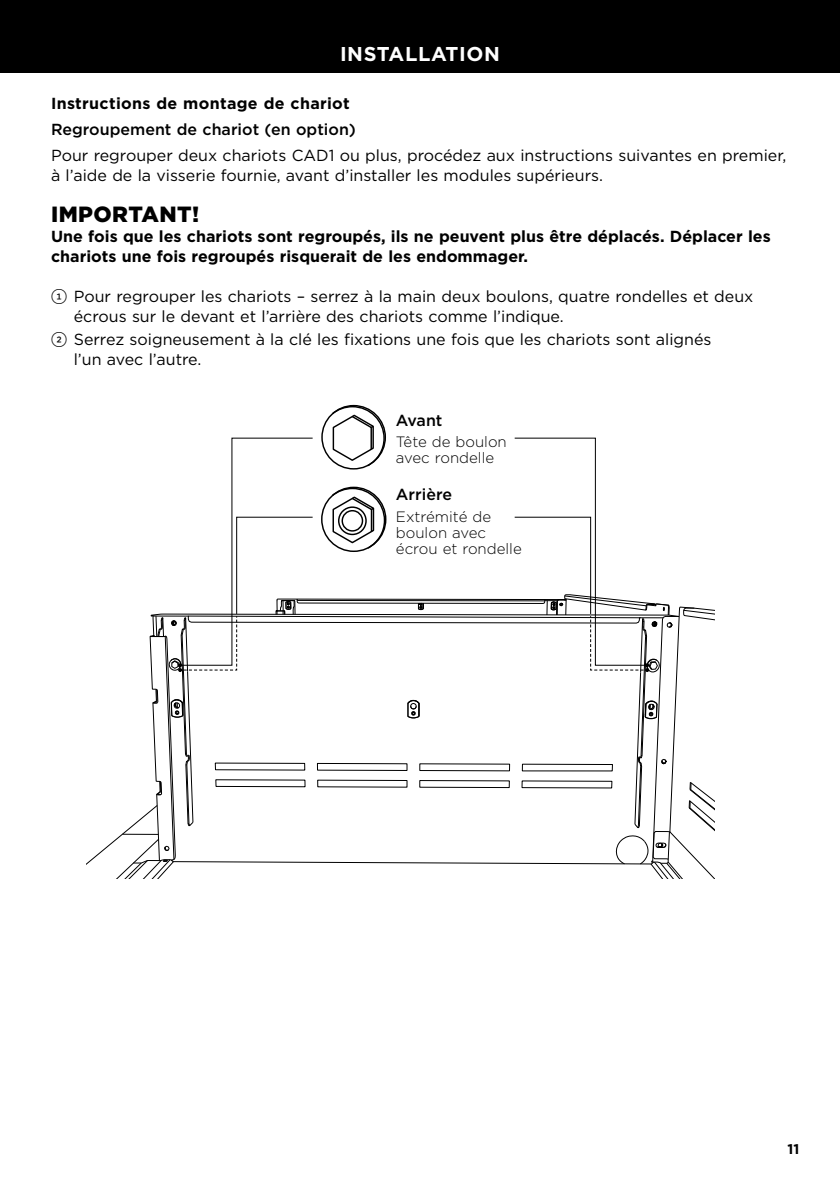
<style>
.page{position:relative;width:840px;height:1191px;background:#fff}
.page>*{position:absolute;margin:0;border:0;box-sizing:border-box;transform-origin:0 0}
.t1{font:900 22px "Gotham";letter-spacing:.02em;color:#000}
.t2{font:700 20px "Gotham";letter-spacing:.03em;color:#fff}
.t3{font:16px/20px "Gotham";color:#000}
.t4{font:700 16px/20px "Gotham";color:#000}
.t5{font:500 16px "Gotham";color:#000}
.t6{font:700 16px "Gotham";letter-spacing:.02em;color:#000}
.t7{font:300 15px/16px "Gotham";color:#000}
.t8{font:700 14px "Gotham";color:#000}
.s1{font-family:"Gotham FP Nos";font-weight:500}
</style>
<div class="page">
<div style="left:0;top:0;width:839px;height:73px;background:#000"></div>
<svg style="left:86px;top:405px;width:628px;height:473px"></svg>
<p class="t2" style="left:340px;top:41px;width:161px">INSTALLATION</p>
<p class="t6" style="left:51px;top:93px;width:300px">Instructions de montage de chariot</p>
<p class="t5" style="left:51px;top:119px;width:306px">Regroupement de chariot (en option)</p>
<p class="t3" style="left:51px;top:145px;width:736px">Pour regrouper deux chariots CAD1 ou plus, procédez aux instructions suivantes en premier, à l’aide de la visserie fournie, avant d’installer les modules supérieurs.</p>
<h1 class="t1" style="left:51px;top:199px;width:150px">IMPORTANT!</h1>
<p class="t4" style="left:51px;top:226px;width:720px">Une fois que les chariots sont regroupés, ils ne peuvent plus être déplacés. Déplacer les chariots une fois regroupés risquerait de les endommager.</p>
<p class="t3" style="left:74px;top:286px;width:680px;text-indent:-23px"><span class="s1">1</span> Pour regrouper les chariots – serrez à la main deux boulons, quatre rondelles et deux écrous sur le devant et l’arrière des chariots comme l’indique.</p>
<p class="t3" style="left:74px;top:329px;width:639px;text-indent:-23px"><span class="s1">2</span> Serrez soigneusement à la clé les fixations une fois que les chariots sont alignés l’un avec l’autre.</p>
<p class="t5" style="left:395px;top:409px;width:48px">Avant</p>
<p class="t7" style="left:395px;top:433px;width:112px">Tête de boulon avec rondelle</p>
<p class="t5" style="left:395px;top:484px;width:58px">Arrière</p>
<p class="t7" style="left:395px;top:508px;width:127px">Extrémité de boulon avec écrou et rondelle</p>
<p class="t8" style="left:787px;top:1139px;width:13px">11</p>
</div>
